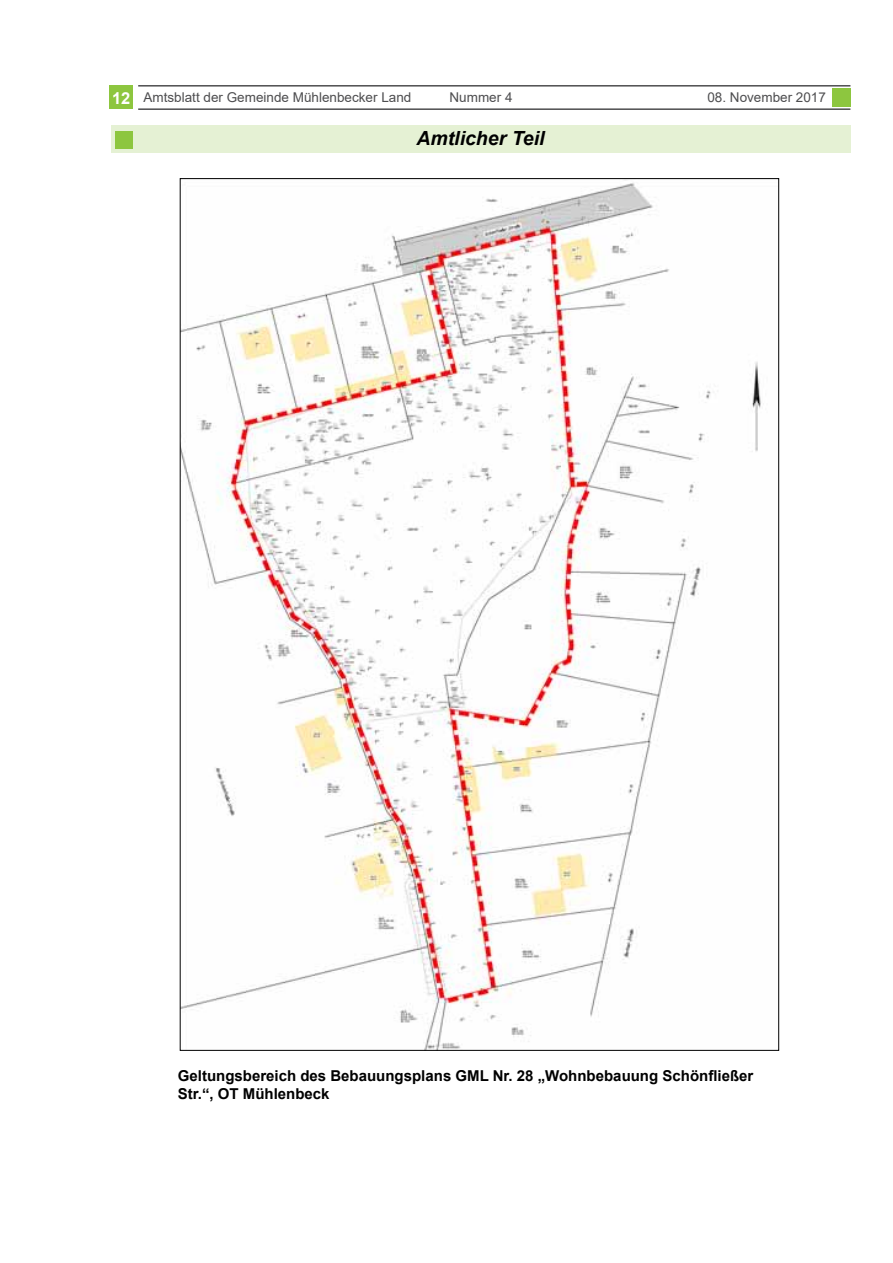
<style>
.page{position:relative;width:893px;height:1263px;background:#fff}
.page>*{position:absolute;margin:0;border:0;box-sizing:border-box;transform-origin:0 0}
.t1{font:italic 700 19.5px "Arial";color:#000}
.t2{font:700 15px/18px "Arial";color:#000}
.t3{font:13.5px "Arial";color:#4d4d4f}
.s1{font-weight:700;font-size:16.5px;color:#fff}
</style>
<div class="page">
<div style="left:111px;top:125px;width:739px;height:28px;background:#e5f1d4"></div>
<div style="left:832px;top:89px;width:18px;height:18px;background:#8dc63f"></div>
<div style="left:109px;top:85px;width:24px;height:23px;background:#8dc63f"></div>
<hr style="left:138px;top:85px;width:712px;height:2px;background:#4d4d4f">
<hr style="left:138px;top:108px;width:712px;height:2px;background:#4d4d4f">
<div style="left:115px;top:132px;width:18px;height:17px;background:#8dc63f"></div>
<img style="left:182px;top:180px;width:579px;height:869px">
<p class="t3" style="left:112px;top:88px;width:301px"><span class="s1">12</span> Amtsblatt der Gemeinde Mühlenbecker Land</p>
<p class="t3" style="left:449px;top:88px;width:65px">Nummer 4</p>
<p class="t3" style="left:707px;top:88px;width:120px">08. November 2017</p>
<h1 class="t1" style="left:416px;top:125px;width:130px">Amtlicher Teil</h1>
<p class="t2" style="left:178px;top:1067px;width:577px">Geltungsbereich des Bebauungsplans GML Nr. 28 „Wohnbebauung Schönfließer<br>Str.“, OT Mühlenbeck</p>
</div>
